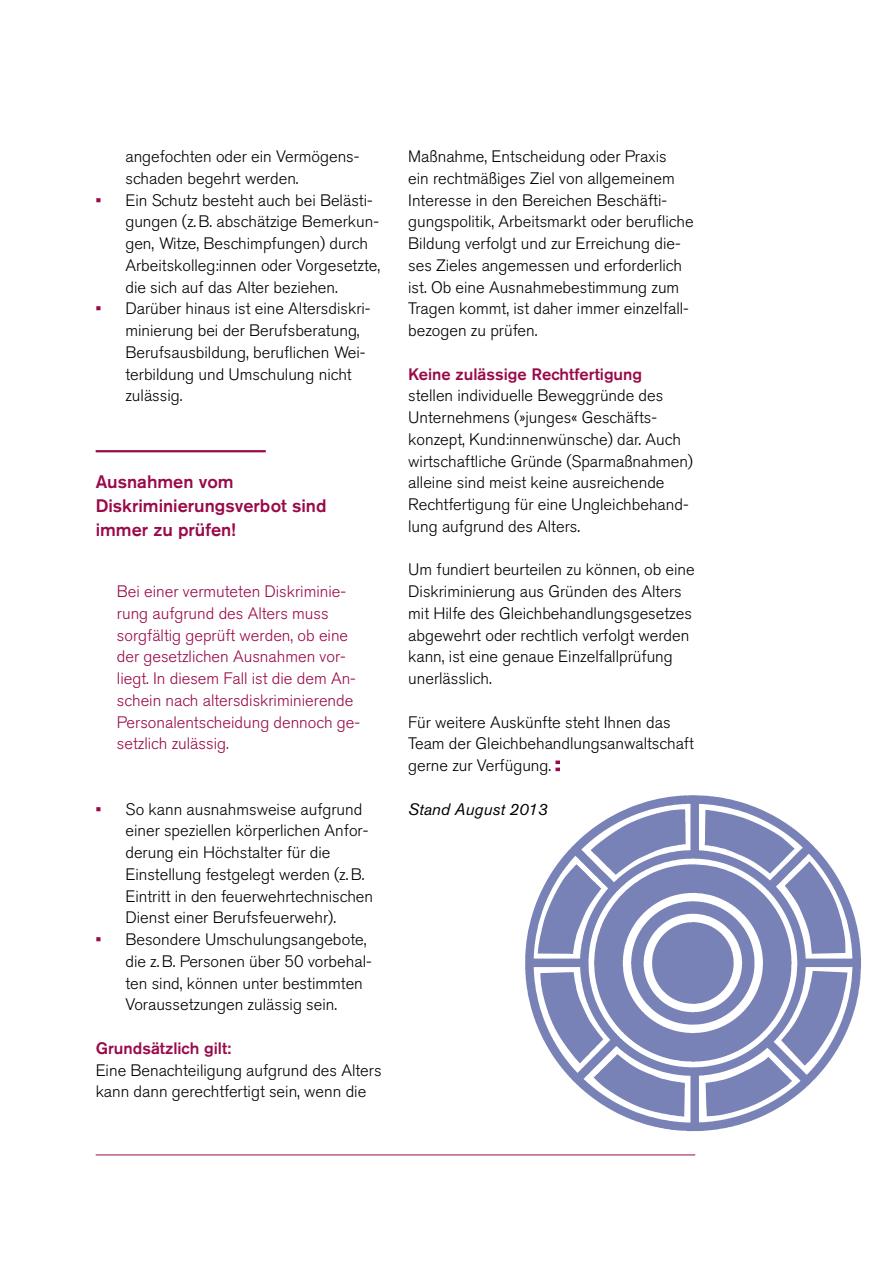
<style>
.page{position:relative;width:893px;height:1263px;background:#fff}
.page>*{position:absolute;margin:0;border:0;box-sizing:border-box;transform-origin:0 0}
.Überschrift_2{font:500 18px/24px "Akzidenz Grotesk Pro";color:#9a0a4a}
.Lauftext_GAW_11_14_5{font:300 16.5px/21.8px "Akzidenz Grotesk Pro";color:#000}
.Infokasten_Tipp_Text{font:300 16.5px/21.8px "Akzidenz Grotesk Pro";color:#9a0a4a}
.Lauftext_GAW_11_14_5-2{font:500 16.5px "Akzidenz Grotesk Pro";color:#9a0a4a}
.Lauftext_GAW_11_14_5-3{font:italic 16.5px "Akzidenz Grotesk Pro";color:#000}
.s1{font-weight:700;color:#9a0a4a}
.s2{font-weight:500;color:#9a0a4a}
</style>
<div class="page">
<svg style="left:525px;top:795px;width:336px;height:336px;fill:#7882b6"></svg>
<hr style="left:96px;top:1154px;width:599px;height:1px;background:#9a0a4a">
<hr style="left:96px;top:450px;width:170px;height:2px;background:#9a0a4a">
<svg style="left:555px;top:760px;width:5px;height:11px"></svg>
<p class="Lauftext_GAW_11_14_5" style="left:125px;top:145px;width:236px">angefochten oder ein Vermögens&shy;schaden begehrt werden.</p>
<p class="Lauftext_GAW_11_14_5" style="left:125px;top:189px;width:256px;text-indent:-30px"><span class="s1">•</span> Ein Schutz besteht auch bei Belästi&shy;gungen (z.B. abschätzige Bemerkun&shy;gen, Witze, Beschimpfungen) durch Arbeitskolleg:innen oder Vorgesetzte, die sich auf das Alter beziehen.</p>
<p class="Lauftext_GAW_11_14_5" style="left:125px;top:298px;width:247px;text-indent:-30px"><span class="s1">•</span> Darüber hinaus ist eine Altersdiskri&shy;minierung bei der Berufsberatung,<br>Berufsausbildung, beruflichen Wei&shy;terbildung und Umschulung nicht zulässig.</p>
<h2 class="Überschrift_2" style="left:96px;top:470px;width:232px">Ausnahmen vom<br>Diskriminierungsverbot sind immer zu prüfen!</h2>
<p class="Infokasten_Tipp_Text" style="left:117px;top:580px;width:245px">Bei einer vermuteten Diskriminie&shy;rung aufgrund des Alters muss sorgfältig geprüft werden, ob eine der gesetzlichen Ausnahmen vor&shy;liegt. In diesem Fall ist die dem An&shy;schein nach altersdiskriminierende<br>Personalentscheidung dennoch ge&shy;setzlich zulässig.</p>
<p class="Lauftext_GAW_11_14_5" style="left:125px;top:798px;width:249px;text-indent:-30px"><span class="s1">•</span> So kann ausnahmsweise aufgrund einer speziellen körperlichen Anfor&shy;derung ein Höchstalter für die Einstellung festgelegt werden (z.B.<br>Eintritt in den feuerwehrtechnischen Dienst einer Berufsfeuerwehr).</p>
<p class="Lauftext_GAW_11_14_5" style="left:125px;top:928px;width:248px;text-indent:-30px"><span class="s1">•</span> Besondere Umschulungsangebote, die z.B. Personen über 50 vorbehal&shy;ten sind, können unter bestimmten Voraussetzungen zulässig sein.</p>
<p class="Lauftext_GAW_11_14_5-2" style="left:96px;top:1037px;width:137px">Grundsätzlich gilt:</p>
<p class="Lauftext_GAW_11_14_5" style="left:96px;top:1059px;width:287px">Eine Benachteiligung aufgrund des Alters kann dann gerechtfertigt sein, wenn die</p>
<p class="Lauftext_GAW_11_14_5" style="left:408px;top:145px;width:287px">Maßnahme, Entscheidung oder Praxis<br>ein rechtmäßiges Ziel von allgemeinem Interesse in den Bereichen Beschäfti&shy;gungspolitik, Arbeitsmarkt oder berufliche Bildung verfolgt und zur Erreichung die&shy;ses Zieles angemessen und erforderlich ist. Ob eine Ausnahmebestimmung zum Tragen kommt, ist daher immer einzelfall&shy;bezogen zu prüfen.</p>
<p class="Lauftext_GAW_11_14_5" style="left:408px;top:363px;width:286px"><span class="s2">Keine zulässige Rechtfertigung<br></span>stellen individuelle Beweggründe des Unternehmens (»junges« Geschäfts&shy;konzept, Kund:innenwünsche) dar. Auch wirtschaftliche Gründe (Sparmaßnahmen) alleine sind meist keine ausreichende Rechtfertigung für eine Ungleichbehand&shy;lung aufgrund des Alters.</p>
<p class="Lauftext_GAW_11_14_5" style="left:408px;top:559px;width:288px">Um fundiert beurteilen zu können, ob eine Diskriminierung aus Gründen des Alters mit Hilfe des Gleichbehandlungsgesetzes abgewehrt oder rechtlich verfolgt werden kann, ist eine genaue Einzelfallprüfung unerlässlich.</p>
<p class="Lauftext_GAW_11_14_5" style="left:408px;top:711px;width:287px">Für weitere Auskünfte steht Ihnen das<br>Team der Gleichbehandlungsanwaltschaft gerne zur Verfügung.</p>
<p class="Lauftext_GAW_11_14_5-3" style="left:408px;top:798px;width:141px">Stand August 2013</p>
</div>
